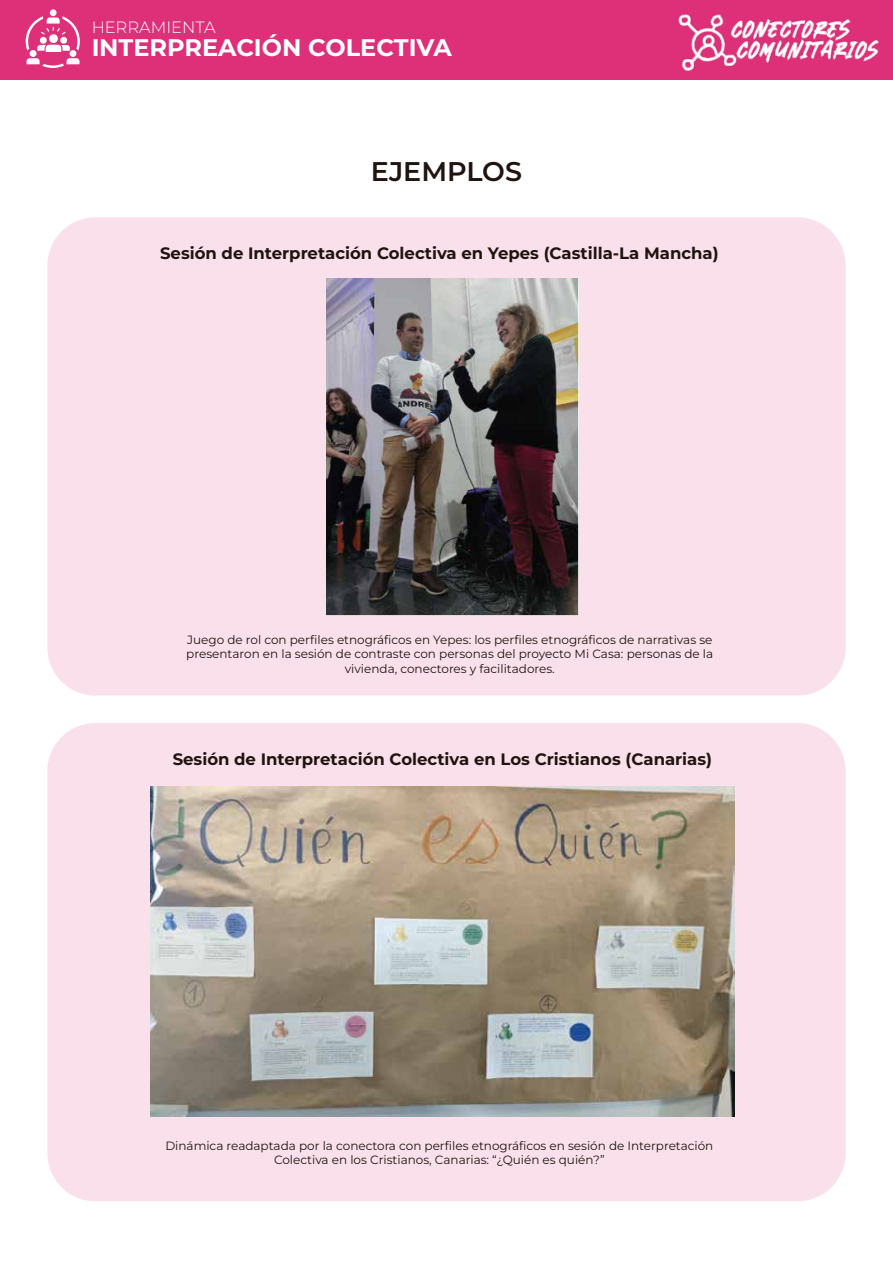
<style>
.page{position:relative;width:893px;height:1263px;background:#fff}
.page>*{position:absolute;margin:0;border:0;box-sizing:border-box;transform-origin:0 0}
.t1{font:600 27px "Montserrat";color:#1f1410}
.t2{font:700 24px "Montserrat";color:#fff}
.t3{font:700 16.5px "Montserrat";color:#1f1410}
.t4{font:300 16.35px "Montserrat";color:#fff}
.t5{font:12px/14.4px "Montserrat";color:#1f1410;text-align:center}
</style>
<div class="page">
<div style="left:0;top:0;width:893px;height:79px;background:#de3079"></div>
<img style="left:678px;top:14px;width:201px;height:57px">
<div style="left:70px;top:50px;width:6px;height:7px;background:#fff;border-radius:50%"></div>
<div style="left:50px;top:9px;width:7px;height:7px;background:#fff;border-radius:50%"></div>
<div style="left:30px;top:50px;width:7px;height:7px;background:#fff;border-radius:50%"></div>
<svg style="left:27px;top:58px;width:52px;height:10px"></svg>
<svg style="left:26px;top:16px;width:54px;height:36px"></svg>
<div style="left:47px;top:217px;width:799px;height:479px;background:#fae0eb;border-radius:48px"></div>
<img style="left:326px;top:279px;width:253px;height:336px">
<div style="left:47px;top:723px;width:799px;height:478px;background:#fae0eb;border-radius:48px"></div>
<img style="left:150px;top:787px;width:584px;height:330px">
<h3 class="t4" style="left:91px;top:17px;width:126px">HERRAMIENTA</h3>
<h2 class="t2" style="left:91px;top:33px;width:362px">INTERPREACIÓN COLECTIVA</h2>
<h1 class="t1" style="left:371px;top:155px;width:153px">EJEMPLOS</h1>
<h3 class="t3" style="left:160px;top:243px;width:560px">Sesión de Interpretación Colectiva en Yepes (Castilla-La Mancha)</h3>
<p class="t5" style="left:186px;top:632px;width:528px">Juego de rol con perfiles etnográficos en Yepes: los perfiles etnográficos de narrativas se presentaron en la sesión de contraste con personas del proyecto Mi Casa: personas de la vivienda, conectores y facilitadores.</p>
<h3 class="t3" style="left:173px;top:749px;width:541px">Sesión de Interpretación Colectiva en Los Cristianos (Canarias)</h3>
<p class="t5" style="left:165px;top:1138px;width:550px">Dinámica readaptada por la conectora con perfiles etnográficos en sesión de Interpretación<br>Colectiva en los Cristianos, Canarias: “¿Quién es quién?”</p>
</div>
